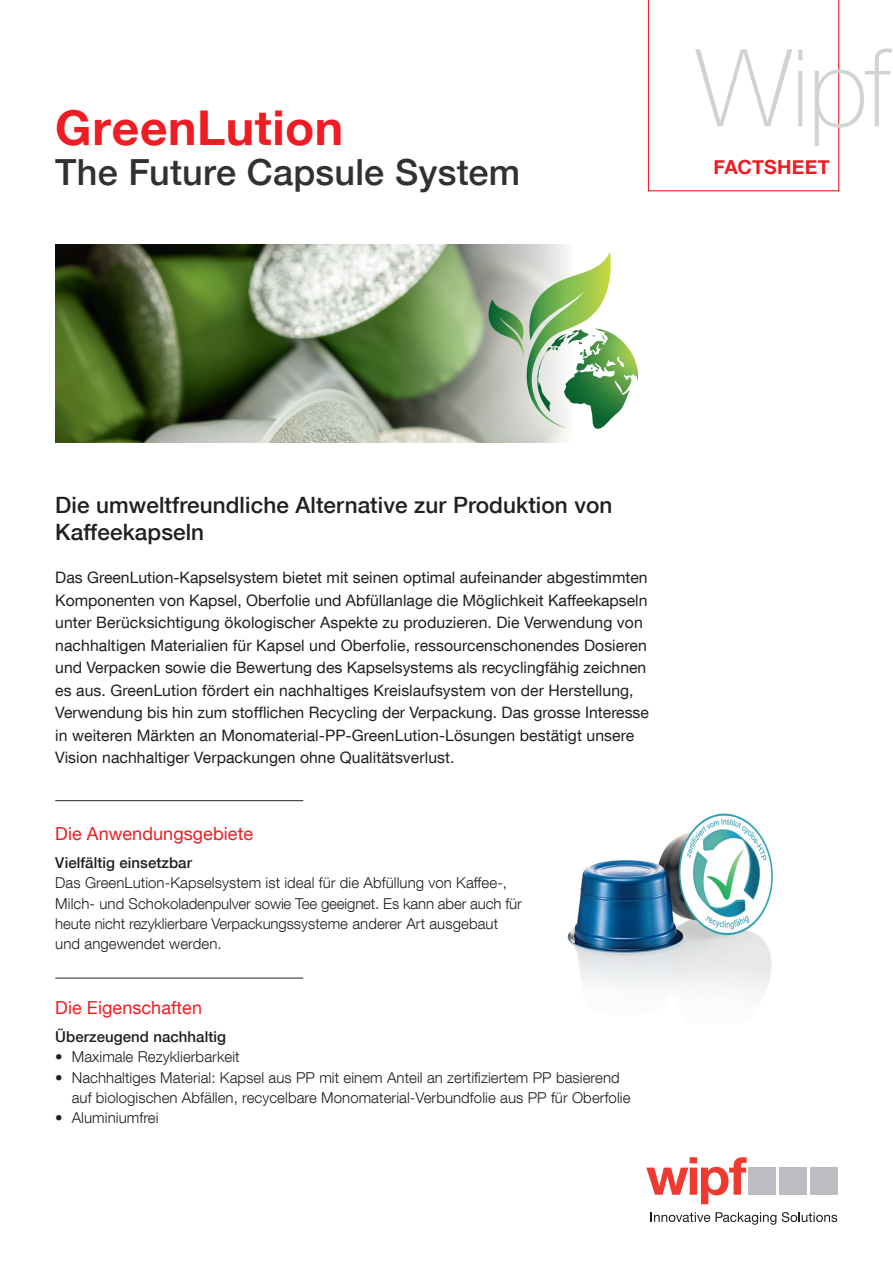
<style>
.page{position:relative;width:893px;height:1263px;background:#fff}
.page>*{position:absolute;margin:0;border:0;box-sizing:border-box;transform-origin:0 0}
.t1{font:100 107.85px "Helvetica Neue";color:#d1d2d4}
.t2{font:700 48px "Helvetica Neue";letter-spacing:.01em;color:#ee1d23}
.t3{font:500 36px "Helvetica Neue";letter-spacing:.005em;color:#323131}
.t4{font:500 22.5px/27px "Helvetica Neue LT Com";letter-spacing:.005em;color:#231f20}
.t5{font:700 19.5px "Helvetica Neue";letter-spacing:.015em;color:#ee1d23}
.t6{font:18px "Helvetica Neue LT Com";letter-spacing:.005em;color:#ee1d23}
.t7{font:15.75px/22.5px "Helvetica Neue LT Com";letter-spacing:.005em;color:#231f20}
.t8{font:300 15px/20.2px "Helvetica Neue LT Com";letter-spacing:.005em;color:#231f20}
.t9{font:500 15px "Helvetica Neue LT Com";letter-spacing:.005em;color:#231f20}
</style>
<div class="page">
<img style="left:55px;top:244px;width:334px;height:199px">
<svg style="left:648px;top:0;width:191px;height:191px"></svg>
<svg style="left:646px;top:1157px;width:101px;height:47px"></svg>
<div style="left:749px;top:1167px;width:27px;height:28px;background:#bcbdc0"></div>
<div style="left:780px;top:1167px;width:27px;height:28px;background:#bcbdc0"></div>
<div style="left:811px;top:1167px;width:27px;height:28px;background:#bcbdc0"></div>
<svg style="left:651px;top:1212px;width:125px;height:13px"></svg>
<svg style="left:782px;top:1212px;width:55px;height:10px"></svg>
<hr style="left:55px;top:978px;width:248px;height:1px;background:#231f20">
<hr style="left:55px;top:800px;width:248px;height:1px;background:#231f20">
<img style="left:567px;top:813px;width:206px;height:181px">
<svg style="left:389px;top:244px;width:180px;height:199px"></svg>
<svg style="left:481px;top:252px;width:137px;height:176px"></svg>
<h2 class="t2" style="left:55px;top:90px;width:290px">GreenLution</h2>
<h3 class="t3" style="left:55px;top:143px;width:466px">The Future Capsule System</h3>
<h1 class="t1" style="left:696px;top:6px;width:196px">Wipf</h1>
<p class="t5" style="left:713px;top:152px;width:118px">FACTSHEET</p>
<h3 class="t4" style="left:55px;top:491px;width:559px">Die umweltfreundliche Alternative zur Produktion von<br>Kaffeekapseln</h3>
<p class="t7" style="left:55px;top:566px;width:595px">Das GreenLution-Kapselsystem bietet mit seinen optimal aufeinander abgestimmten Komponenten von Kapsel, Oberfolie und Abfüllanlage die Möglichkeit Kaffeekapseln unter Berücksichtigung ökologischer Aspekte zu produzieren. Die Verwendung von nachhaltigen Materialien für Kapsel und Oberfolie, ressourcenschonendes Dosieren und Verpacken sowie die Bewertung des Kapselsystems als recyclingfähig zeichnen es aus. GreenLution fördert ein nachhaltiges Kreislaufsystem von der Herstellung, Verwendung bis hin zum stofflichen Recycling der Verpackung. Das grosse Interesse in weiteren Märkten an Monomaterial-PP-GreenLution-Lösungen bestätigt unsere Vision nachhaltiger Verpackungen ohne Qualitätsverlust.</p>
<p class="t6" style="left:55px;top:823px;width:199px">Die Anwendungsgebiete</p>
<p class="t9" style="left:55px;top:854px;width:138px">Vielfältig einsetzbar</p>
<p class="t8" style="left:55px;top:873px;width:468px">Das GreenLution-Kapselsystem ist ideal für die Abfüllung von Kaffee-, Milch- und Schokoladenpulver sowie Tee geeignet. Es kann aber auch für heute nicht rezyklierbare Verpackungssysteme anderer Art ausgebaut und angewendet werden.</p>
<p class="t6" style="left:55px;top:997px;width:148px">Die Eigenschaften</p>
<p class="t9" style="left:55px;top:1028px;width:172px">Überzeugend nachhaltig</p>
<p class="t8" style="left:55px;top:1047px;width:186px">• Maximale Rezyklierbarkeit</p>
<p class="t8" style="left:72px;top:1067px;width:560px;text-indent:-16px">• Nachhaltiges Material: Kapsel aus PP mit einem Anteil an zertifiziertem PP basierend auf biologischen Abfällen, recycelbare Monomaterial-Verbundfolie aus PP für Oberfolie</p>
<p class="t8" style="left:55px;top:1107px;width:105px">• Aluminiumfrei</p>
</div>
